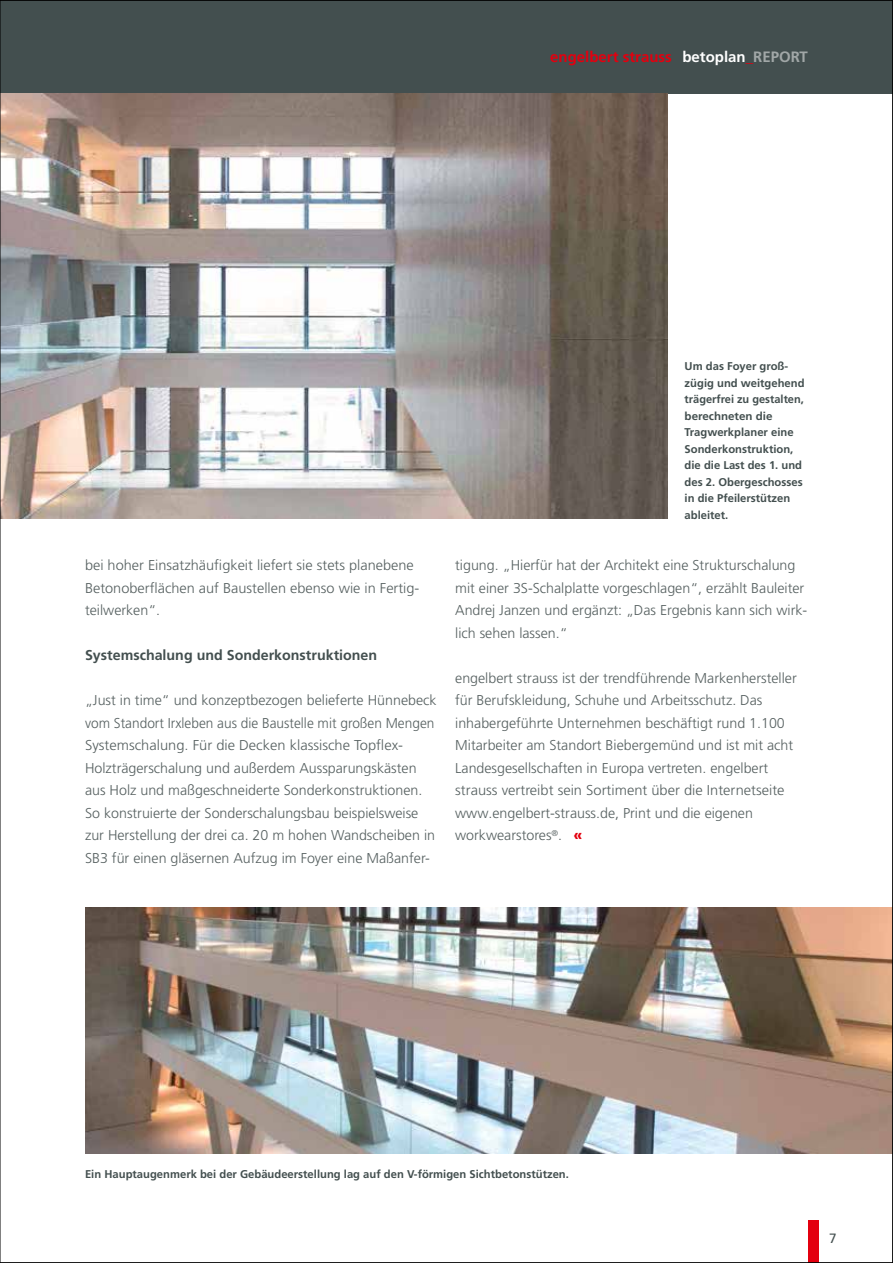
<style>
.page{position:relative;width:893px;height:1263px;background:#fff}
.page>*{position:absolute;margin:0;border:0;box-sizing:border-box;transform-origin:0 0}
.t1{font:700 15px "Frutiger LT Pro";color:#e3000f}
.t2{font:700 15px "Frutiger LT Pro";color:#fff}
.t3{font:900 15px "Frutiger LT Pro";color:#e3000f}
.t4{font:300 14.25px/22.5px "Frutiger LT Pro";color:#566060}
.t5{font:700 14.25px "Frutiger LT Pro";color:#434f4f}
.t6{font:13.5px "Frutiger LT Pro";color:#434f4f}
.t7{font:700 11.25px/16.5px "Frutiger LT Pro";color:#434f4f}
.s1{color:#e3000f}
.s2{color:#a1a7a7}
</style>
<div class="page">
<img style="left:1px;top:0;width:892px;height:1263px">
<hr style="left:0;top:0;width:1px;height:1263px;background:#000">
<p class="t1" style="left:550px;top:48px;width:123px">engelbert strauss</p>
<p class="t2" style="left:682px;top:48px;width:127px">betoplan<span class="s1">_</span><span class="s2">Report</span></p>
<p class="t4" style="left:85px;top:554px;width:336px">bei hoher Einsatzhäufigkeit liefert sie stets planebene<br>Betonoberflächen auf Baustellen ebenso wie in Fertig&shy;teilwerken“.</p>
<p class="t5" style="left:85px;top:647px;width:294px">Systemschalung und Sonderkonstruktionen</p>
<p class="t4" style="left:85px;top:689px;width:353px">„Just in time“ und konzeptbezogen belieferte H ünnebeck vom Standort Irxleben aus die Baustelle mit großen Mengen Systemschalung. Für die Decken klassische Topflex-Holzträgerschalung und außerdem Aussparungskästen aus Holz und maßgeschneiderte Sonderkonstruktionen.<br>So konstruierte der Sonderschalungsbau beispielsweise zur Herstellung der drei ca. 20 m hohen Wandscheiben in SB3 für einen gläsernen Aufzug im Foyer eine Maßanfer-</p>
<p class="t7" style="left:685px;top:358px;width:122px">Um das Foyer groß&shy;zügig und weitgehend trägerfrei zu gestalten, berechneten die<br>Tragwerkplaner eine<br>Sonderkonstruktion, die die Last des 1. und des 2. Obergeschosses in die Pfeilerstützen ableitet.</p>
<p class="t4" style="left:455px;top:554px;width:354px">tigung. „H ierfür hat der Architekt eine Strukturschalung mit einer 3S-Schalplatte vorgeschlagen“, erzählt Bauleiter Andrej Janzen und ergänzt: „Das Ergebnis kann sich wirk&shy;lich sehen lassen.“</p>
<p class="t4" style="left:455px;top:667px;width:343px">engelbert strauss ist der trendführende Markenhersteller für Berufskleidung, Schuhe und Arbeitsschutz. Das inhabergeführte U nternehmen beschäftigt rund 1.100<br>M itarbeiter am Standort Biebergemünd und ist mit acht Landesgesellschaften in Europa vertreten. engelbert strauss vertreibt sein Sortiment über die Internetseite www.engelbert-strauss.de, Print und die eigenen workwearstores<sup>®</sup>.</p>
<p class="t3" style="left:574px;top:826px;width:11px">«</p>
<p class="t7" style="left:85px;top:1166px;width:485px">Ein Hauptaugenmerk bei der Gebäudeerstellung lag auf den V-förmigen Sichtbetonstützen.</p>
<p class="t6" style="left:829px;top:1231px;width:9px">7</p>
</div>
